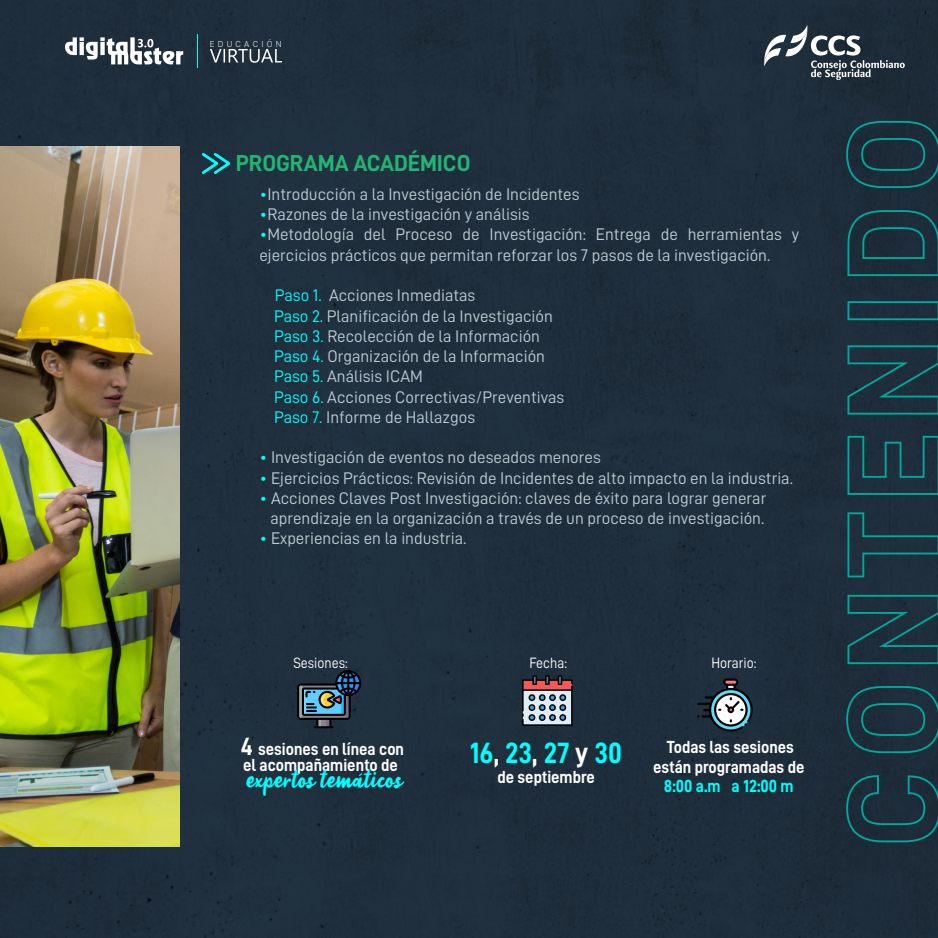
<style>
.page{position:relative;width:938px;height:938px;background:#1f2f3c}
.page>*{position:absolute;margin:0;border:0;box-sizing:border-box;transform-origin:0 0}
.t1{font:30.44px "Jelly Bean Script DEMO";color:#0ff;scale:.93 1}
.t2{font:29.38px "D DIN Bold";color:#0ff;scale:.93 1}
.t3{font:23.12px "D DIN Bold";color:#22b573}
.t4{font:17.5px/16px "D DIN Bold";color:#fff;scale:.93 1}
.t5{font:17.5px "D DIN Bold";color:#0ff;scale:.93 1}
.t6{font:16.88px/20.2px "D DIN";color:#bdccd4}
.t7{font:15px "D DIN";color:#fff;scale:.93 1}
.t8{font:300 8.38px "Roboto";letter-spacing:.395em;color:#fff}
.s1{color:#0ff}
.s2{font-size:25.06px}
.s3{color:#fff}
</style>
<div class="page">
<hr style="left:197px;top:35px;width:1px;height:33px;background:#0ff">
<svg style="left:65px;top:37px;width:118px;height:27px"></svg>
<svg style="left:210px;top:49px;width:72px;height:14px"></svg>
<svg style="left:764px;top:25px;width:140px;height:55px"></svg>
<svg style="left:846px;top:775px;width:92px;height:67px"></svg>
<svg style="left:846px;top:686px;width:92px;height:67px"></svg>
<svg style="left:847px;top:595px;width:91px;height:69px"></svg>
<svg style="left:847px;top:512px;width:91px;height:65px"></svg>
<svg style="left:847px;top:436px;width:91px;height:59px"></svg>
<svg style="left:847px;top:345px;width:91px;height:69px"></svg>
<svg style="left:847px;top:301px;width:91px;height:19px"></svg>
<svg style="left:847px;top:210px;width:91px;height:66px"></svg>
<svg style="left:846px;top:121px;width:92px;height:67px"></svg>
<svg style="left:201px;top:153px;width:30px;height:21px"></svg>
<img style="left:0;top:146px;width:179px;height:700px">
<svg style="left:297px;top:670px;width:64px;height:58px"></svg>
<svg style="left:697px;top:678px;width:55px;height:53px"></svg>
<svg style="left:522px;top:675px;width:50px;height:50px;background:#90888f"></svg>
<p class="t8" style="left:210px;top:38px;width:73px">EDUCACIÓN</p>
<h3 class="t3" style="left:236px;top:150px;width:236px">PROGRAMA ACADÉMICO</h3>
<p class="t6" style="left:259px;top:184px;width:321px"><span class="s1">•</span>Introducción a la Investigación de Incidentes</p>
<p class="t6" style="left:259px;top:204px;width:272px"><span class="s1">•</span>Razones de la investigación y análisis</p>
<p class="t6" style="left:259px;top:224px;width:541px"><span class="s1">•</span>Metodología del Proceso de Investigación: Entrega de herramientas y ejercicios prácticos que permitan reforzar los 7 pasos de la investigación.</p>
<p class="t6" style="left:274px;top:285px;width:292px"><span class="s1">Paso 1.</span> Acciones Inmediatas<br><span class="s1">Paso 2.</span> Planificación de la Investigación <span class="s1">Paso 3.</span> Recolección de la Información <span class="s1">Paso 4.</span> Organización de la Información <span class="s1">Paso 5.</span> Análisis ICAM<br><span class="s1">Paso 6.</span> Acciones Correctivas/Preventivas <span class="s1">Paso 7.</span> Informe de Hallazgos</p>
<p class="t6" style="left:259px;top:447px;width:343px"><span class="s1">•</span> Investigación de eventos no deseados menores</p>
<p class="t6" style="left:259px;top:467px;width:535px"><span class="s1">•</span> Ejercicios Prácticos: Revisión de Incidentes de alto impacto en la industria.</p>
<p class="t6" style="left:259px;top:487px;width:508px;text-align:center"><span class="s1">•</span> Acciones Claves Post Investigación: claves de éxito para lograr generar aprendizaje en la organización a través de un proceso de investigación.</p>
<p class="t6" style="left:259px;top:528px;width:208px"><span class="s1">•</span> Experiencias en la industria.</p>
<p class="t7" style="left:293px;top:654px;width:60px">Sesiones:</p>
<p class="t7" style="left:529px;top:654px;width:42px">Fecha:</p>
<p class="t7" style="left:711px;top:654px;width:50px">Horario:</p>
<p class="t4" style="left:241px;top:741px;width:177px"><span class="s2">4</span> sesiones en línea con el acompañamiento de</p>
<h1 class="t1" style="left:247px;top:767px;width:170px">expertos tematicos</h1>
<h2 class="t2" style="left:470px;top:737px;width:165px">16<span class="s3">,</span> 23<span class="s3">,</span> 27 <span class="s3">y</span> 30</h2>
<p class="t4" style="left:497px;top:768px;width:106px">de septiembre</p>
<p class="t4" style="left:653px;top:737px;width:164px;line-height:19.4px;text-align:center">Todas las sesiones están programadas de</p>
<p class="t5" style="left:664px;top:776px;width:141px">8:00 a.m a 12:00 m</p>
</div>
